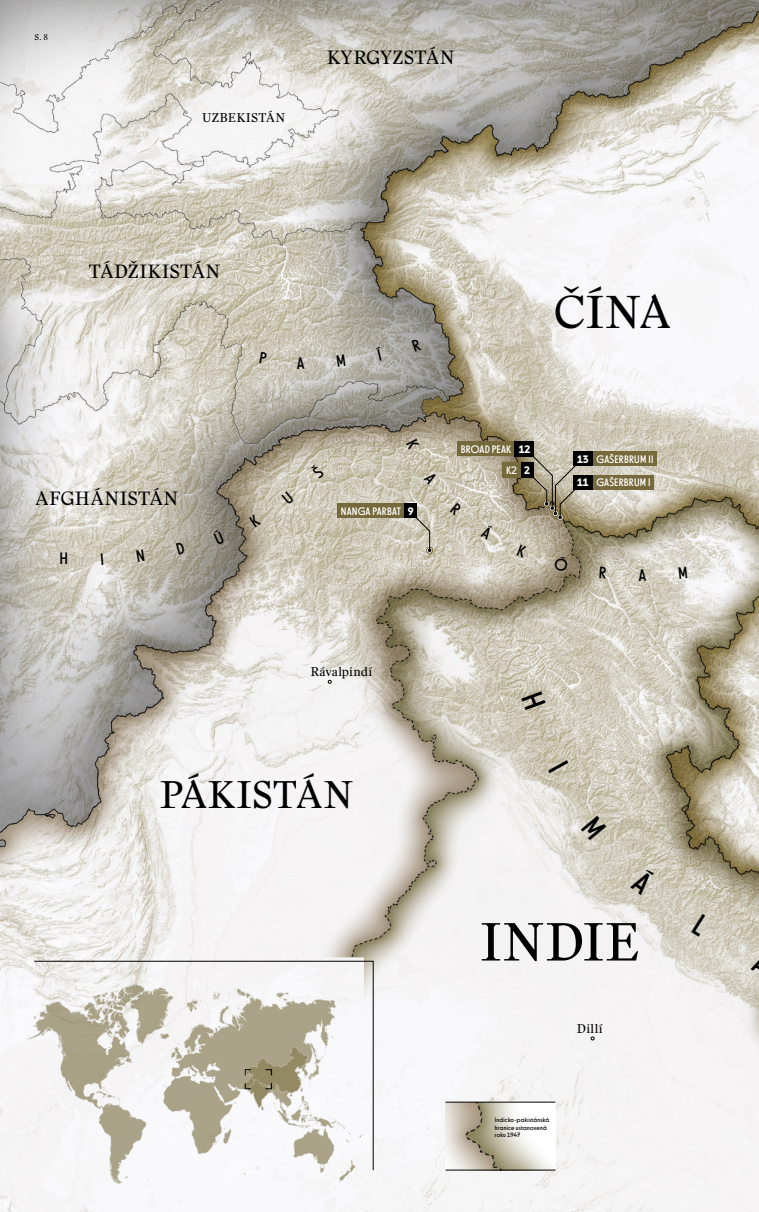
<style>
.page{position:relative;width:759px;height:1212px;background:#fff}
.page>*{position:absolute;margin:0;border:0;box-sizing:border-box;transform-origin:0 0}
.t1{font:52.62px "Stanley";letter-spacing:.015em;color:#000}
.t2{font:45.25px "Stanley";color:#000}
.t3{font:37.88px "Stanley";color:#000}
.t4{font:18.88px "Stanley";letter-spacing:.01em;color:#000}
.t5{font:16.25px "NEXT Poster";color:#000}
.t6{font:12.5px "Stanley";letter-spacing:.02em;color:#000}
.t7{font:12.5px "Stanley";letter-spacing:-.005em;color:#000}
.t8{font:10.75px "NEXT Poster";letter-spacing:.02em;color:#fff}
.t9{font:700 10.75px "NEXT Poster";color:#fff}
.t10{font:8.38px "Stanley";color:#000}
.t11{font:6.12px/7.4px "NEXT Poster";letter-spacing:.045em;color:#000}
</style>
<div class="page">
<img style="left:0;top:0;width:758px;height:1212px">
<img style="left:1px;top:942px;width:418px;height:243px">
<svg style="left:34px;top:961px;width:339px;height:210px"></svg>
<div style="left:426px;top:547px;width:7px;height:7px;border:1px solid #766a3c;border-radius:50%"></div>
<svg style="left:414px;top:516px;width:18px;height:37px"></svg>
<div style="left:337px;top:503px;width:67px;height:15px;background:#766a3c"></div>
<div style="left:404px;top:503px;width:13px;height:15px;background:#000"></div>
<div style="left:502px;top:462px;width:18px;height:15px;background:#766a3c"></div>
<div style="left:520px;top:462px;width:13px;height:15px;background:#000"></div>
<div style="left:457px;top:441px;width:57px;height:15px;background:#766a3c"></div>
<div style="left:514px;top:441px;width:19px;height:15px;background:#000"></div>
<div style="left:593px;top:451px;width:63px;height:15px;background:#766a3c"></div>
<div style="left:573px;top:451px;width:20px;height:15px;background:#000"></div>
<div style="left:556px;top:514px;width:7px;height:7px;border:1px solid #766a3c;border-radius:50%"></div>
<svg style="left:530px;top:454px;width:49px;height:66px;background:#9d957e"></svg>
<div style="left:592px;top:475px;width:61px;height:15px;background:#766a3c"></div>
<div style="left:573px;top:475px;width:19px;height:15px;background:#000"></div>
<svg style="left:327px;top:680px;width:4px;height:4px"></svg>
<svg style="left:590px;top:1036px;width:4px;height:4px"></svg>
<img style="left:445px;top:1103px;width:110px;height:67px">
<hr style="left:445px;top:1102px;width:110px;height:1px;background:#000">
<hr style="left:445px;top:1170px;width:110px;height:1px;background:#000">
<svg style="left:259px;top:352px;width:8px;height:12px"></svg>
<svg style="left:296px;top:357px;width:8px;height:12px"></svg>
<svg style="left:336px;top:355px;width:9px;height:12px"></svg>
<svg style="left:375px;top:347px;width:8px;height:14px"></svg>
<svg style="left:411px;top:339px;width:10px;height:13px"></svg>
<svg style="left:101px;top:553px;width:2px;height:11px"></svg>
<svg style="left:136px;top:549px;width:9px;height:13px"></svg>
<svg style="left:176px;top:542px;width:9px;height:13px"></svg>
<svg style="left:213px;top:529px;width:11px;height:16px"></svg>
<svg style="left:249px;top:514px;width:12px;height:13px"></svg>
<svg style="left:281px;top:492px;width:13px;height:13px"></svg>
<svg style="left:310px;top:464px;width:14px;height:15px"></svg>
<svg style="left:406px;top:439px;width:13px;height:11px"></svg>
<svg style="left:423px;top:472px;width:14px;height:13px"></svg>
<svg style="left:449px;top:502px;width:13px;height:13px"></svg>
<svg style="left:480px;top:524px;width:13px;height:16px"></svg>
<svg style="left:516px;top:545px;width:11px;height:13px"></svg>
<svg style="left:553px;top:555px;width:15px;height:17px"></svg>
<svg style="left:599px;top:566px;width:7px;height:12px"></svg>
<svg style="left:638px;top:569px;width:7px;height:12px"></svg>
<svg style="left:678px;top:566px;width:9px;height:13px"></svg>
<svg style="left:521px;top:692px;width:24px;height:19px"></svg>
<svg style="left:548px;top:760px;width:20px;height:13px"></svg>
<svg style="left:580px;top:816px;width:26px;height:24px"></svg>
<svg style="left:630px;top:867px;width:26px;height:28px"></svg>
<svg style="left:691px;top:914px;width:18px;height:23px"></svg>
<h3 class="t10" style="left:35px;top:32px;width:15px">S. 8</h3>
<p class="t6" style="left:202px;top:109px;width:85px">UZBEKISTÁN</p>
<p class="t4" style="left:326px;top:45px;width:129px">KYRGYZSTÁN</p>
<p class="t4" style="left:89px;top:259px;width:133px">TÁDŽIKISTÁN</p>
<p class="t4" style="left:36px;top:486px;width:144px">AFGHÁNISTÁN</p>
<h3 class="t5" style="left:59px;top:549px;width:10px">H</h3>
<p class="t8" style="left:341px;top:505px;width:62px">NANGA PARBAT</p>
<p class="t9" style="left:407px;top:505px;width:7px">9</p>
<p class="t7" style="left:310px;top:663px;width:63px">Rávalpindí</p>
<p class="t3" style="left:160px;top:769px;width:195px">PÁKISTÁN</p>
<p class="t2" style="left:553px;top:282px;width:118px">ČÍNA</p>
<p class="t8" style="left:460px;top:442px;width:52px">BROAD PEAK</p>
<p class="t9" style="left:518px;top:442px;width:13px">12</p>
<p class="t8" style="left:506px;top:464px;width:13px">K2</p>
<p class="t9" style="left:524px;top:464px;width:7px">2</p>
<p class="t9" style="left:577px;top:452px;width:13px">13</p>
<p class="t8" style="left:596px;top:452px;width:58px">GAŠERBRUM II</p>
<p class="t9" style="left:577px;top:476px;width:13px">11</p>
<p class="t8" style="left:596px;top:476px;width:56px">GAŠERBRUM I</p>
<p class="t1" style="left:480px;top:907px;width:161px">INDIE</p>
<p class="t6" style="left:576px;top:1020px;width:27px">Dillí</p>
<p class="t11" style="left:494px;top:1116px;width:56px">Indicko-pakistánská hranice ustanovená roku 1947</p>
</div>
